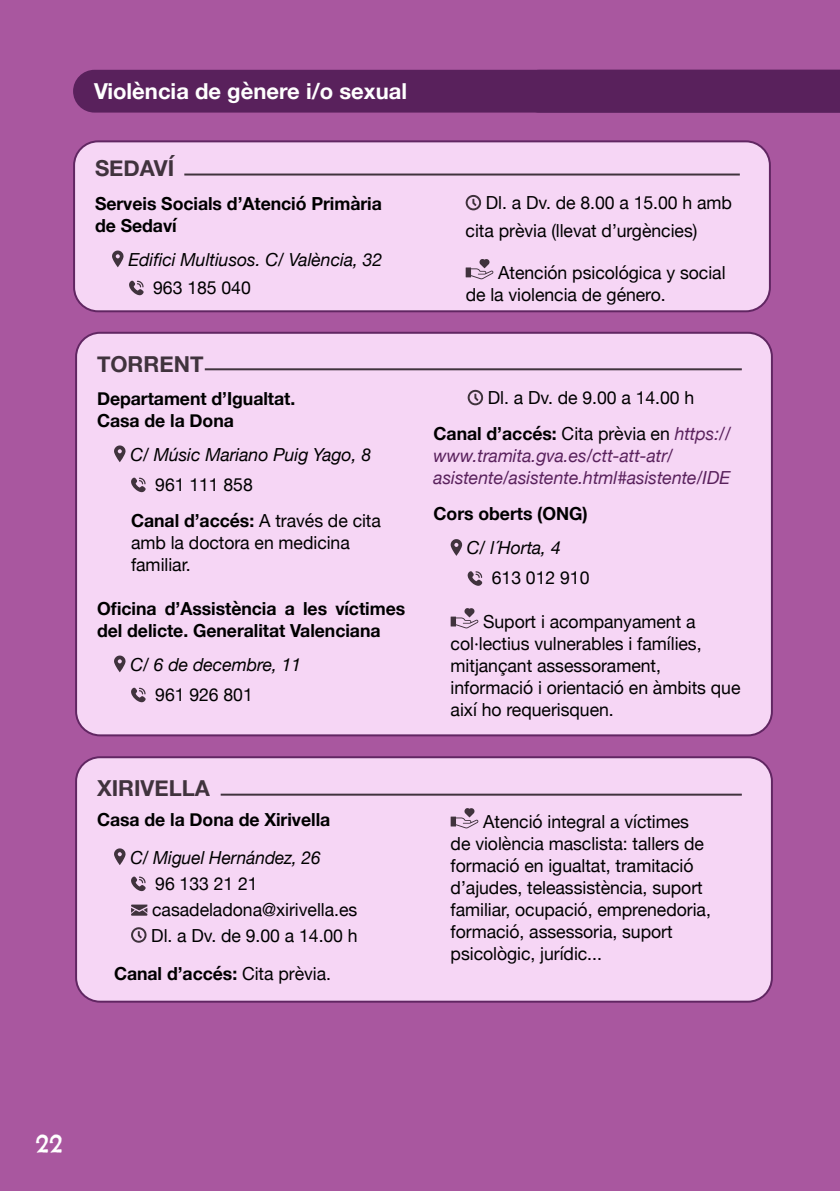
<style>
.page{position:relative;width:840px;height:1191px;background:#fff}
.page>*{position:absolute;margin:0;border:0;box-sizing:border-box;transform-origin:0 0}
.t1{font:24px "Chelsea Market";color:#fff}
.t2{font:700 22px "Helvetica Neue";color:#fff}
.t3{font:700 22px "Helvetica Neue";color:#40333d}
.t4{font:18px/22px "Helvetica Neue";letter-spacing:-.005em;color:#000}
.t5{font:700 18px/22px "Helvetica Neue";letter-spacing:-.005em;color:#000}
.t6{font:italic 18px "Helvetica Neue";letter-spacing:-.005em;color:#000}
.t7{font:italic 18px/22px "Helvetica Neue";letter-spacing:-.005em;color:#59215c}
.t8{font:italic 18px "Helvetica Neue";letter-spacing:-.005em;color:#000;scale:.96 1}
.s1{font-weight:700}
.s2{font-style:italic;color:#59215c}
.s3{font-weight:400}
</style>
<div class="page">
<div style="left:0;top:0;width:839px;height:1191px;background:#a9579f"></div>
<div style="left:73px;top:70px;width:766px;height:43px;background:#59215c"></div>
<div style="left:74px;top:141px;width:695px;height:170px;background:#f6d6f5;border-radius:24px"></div>
<div style="left:73px;top:140px;width:697px;height:172px;border:2px solid #59215c;border-radius:24px"></div>
<div style="left:76px;top:757px;width:695px;height:244px;background:#f6d6f5;border-radius:24px"></div>
<div style="left:75px;top:756px;width:697px;height:246px;border:2px solid #59215c;border-radius:24px"></div>
<div style="left:76px;top:333px;width:695px;height:402px;background:#f6d6f5;border-radius:24px"></div>
<div style="left:75px;top:332px;width:697px;height:404px;border:2px solid #59215c;border-radius:24px"></div>
<hr style="left:184px;top:173px;width:555px;height:2px;background:#40333d">
<hr style="left:220px;top:793px;width:521px;height:2px;background:#40333d">
<hr style="left:205px;top:368px;width:536px;height:2px;background:#40333d">
<svg style="left:112px;top:250px;width:12px;height:17px"></svg>
<svg style="left:129px;top:281px;width:14px;height:14px"></svg>
<svg style="left:465px;top:195px;width:16px;height:15px"></svg>
<svg style="left:465px;top:259px;width:28px;height:20px"></svg>
<svg style="left:114px;top:848px;width:12px;height:17px"></svg>
<svg style="left:131px;top:876px;width:14px;height:15px"></svg>
<svg style="left:131px;top:904px;width:16px;height:11px"></svg>
<svg style="left:131px;top:927px;width:16px;height:15px"></svg>
<svg style="left:450px;top:808px;width:28px;height:20px"></svg>
<svg style="left:114px;top:445px;width:12px;height:17px"></svg>
<svg style="left:131px;top:477px;width:14px;height:15px"></svg>
<svg style="left:114px;top:655px;width:12px;height:17px"></svg>
<svg style="left:131px;top:687px;width:14px;height:15px"></svg>
<svg style="left:467px;top:390px;width:16px;height:15px"></svg>
<svg style="left:450px;top:539px;width:12px;height:17px"></svg>
<svg style="left:467px;top:571px;width:15px;height:15px"></svg>
<svg style="left:450px;top:608px;width:28px;height:20px"></svg>
<p class="t2" style="left:94px;top:74px;width:314px">Violència de gènere i/o sexual</p>
<p class="t2" style="left:132px;top:74px;width:14px">e</p>
<p class="t2" style="left:241px;top:74px;width:14px">é</p>
<p class="t2" style="left:287px;top:74px;width:128px">o y/o sexual</p>
<p class="t3" style="left:95px;top:150px;width:81px">SEDAVÍ</p>
<p class="t5" style="left:95px;top:193px;width:288px">Serveis Socials d’Atenció Primària de Sedaví</p>
<p class="t6" style="left:128px;top:246px;width:255px">Edifici Multiusos. C/ València, 32</p>
<p class="t4" style="left:153px;top:277px;width:99px">963 185 040</p>
<p class="t3" style="left:97px;top:347px;width:108px">TORRENT</p>
<p class="t5" style="left:97px;top:388px;width:200px">Departament d’Igualtat.<br>Casa de la Dona</p>
<p class="t6" style="left:130px;top:441px;width:242px">C/ Músic Mariano Puig Yago, 8</p>
<p class="t4" style="left:131px;top:467px;width:251px;line-height:36px;text-indent:24px">961 111 858<br><span class="s1">Canal d’accés:</span> A través de cita</p>
<p class="t4" style="left:131px;top:532px;width:220px">amb la doctora en medicina familiar.</p>
<p class="t5" style="left:97px;top:598px;width:309px">Oficina d’Assistència a les víctimes del delicte. Generalitat Valenciana</p>
<p class="t6" style="left:130px;top:651px;width:172px">C/ 6 de decembre, 11</p>
<p class="t4" style="left:155px;top:684px;width:99px">961 926 801</p>
<p class="t4" style="left:465px;top:190px;width:268px;line-height:28px;text-indent:20px">Dl. a Dv. de 8.00 a 15.00 h amb cita prèvia (llevat d’urgències)</p>
<p class="t4" style="left:465px;top:263px;width:261px;text-indent:32px">Atención psicológica y social de la violencia de género.</p>
<p class="t4" style="left:433px;top:381px;width:298px;line-height:36px;text-indent:54px">Dl. a Dv. de 9.00 a 14.00 h<br><span class="s1">Canal d’accés:</span> Cita prèvia en <span class="s2">https://</span></p>
<p class="t7" style="left:433px;top:446px;width:298px">www.tramita.gva.es/ctt-att-atr/ asistente/asistente.html#asistente/IDE</p>
<p class="t5" style="left:433px;top:503px;width:155px">Cors oberts (ONG)</p>
<p class="t6" style="left:466px;top:535px;width:95px">C/ l´Horta, 4</p>
<p class="t4" style="left:491px;top:568px;width:99px">613 012 910</p>
<p class="t4" style="left:450px;top:612px;width:291px;text-indent:32px">Suport i acompanyament a col·lectius vulnerables i famílies, mitjançant assessorament, informació i orientació en àmbits que així ho requerisquen.</p>
<p class="t3" style="left:97px;top:770px;width:114px">XIRIVELLA</p>
<p class="t5" style="left:97px;top:808px;width:235px">Casa de la Dona de Xirivella</p>
<p class="t8" style="left:130px;top:844px;width:200px">C/ Miguel Hernández, 26</p>
<p class="t4" style="left:151px;top:871px;width:208px;line-height:26px">96 133 21 21 casadeladona@xirivella.es<br>Dl. a Dv. de 9.00 a 14.00 h</p>
<p class="t5" style="left:114px;top:962px;width:218px">Canal d’accés: <span class="s3">Cita prèvia.</span></p>
<p class="t4" style="left:450px;top:812px;width:262px;text-indent:32px">Atenció integral a víctimes de violència masclista: tallers de formació en igualtat, tramitació d’ajudes, teleassistència, suport familiar, ocupació, emprenedoria, formació, assessoria, suport psicològic, jurídic...</p>
<h1 class="t1" style="left:35px;top:1129px;width:29px">22</h1>
</div>
